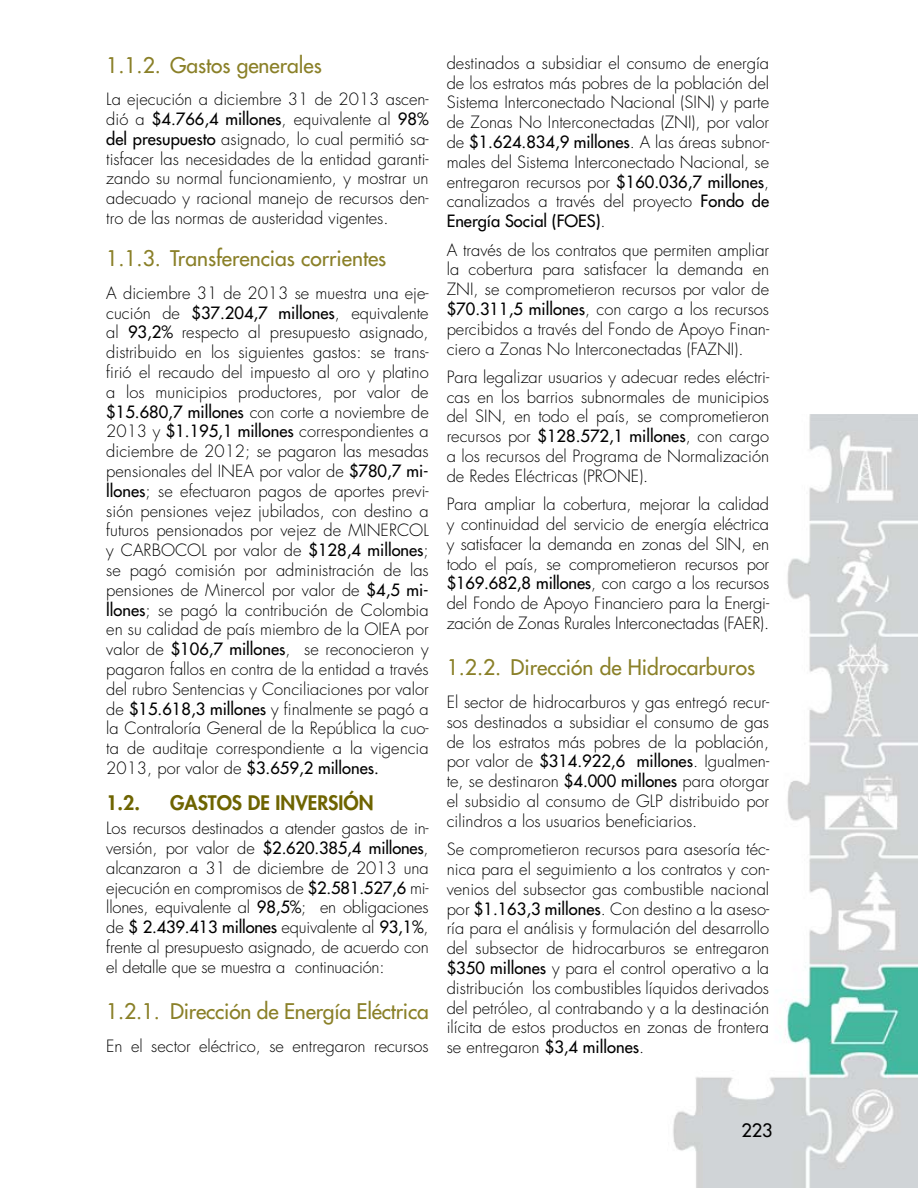
<style>
.page{position:relative;width:918px;height:1188px;background:#fff}
.page>*{position:absolute;margin:0;border:0;box-sizing:border-box;transform-origin:0 0}
.t1{font:500 21px "Futura Std";color:#8a8028}
.t2{font:800 19.5px "Futura Std";color:#6e6400}
.t3{font:500 18px "Futura Std";color:#000}
.t4{font:300 16.5px/19.8px "Futura Std";color:#000;text-align:justify}
.s1{font-weight:500}
</style>
<div class="page">
<img style="left:673px;top:415px;width:245px;height:773px">
<p class="t1" style="left:106px;top:52px;width:217px">1.1.2. Gastos generales</p>
<p class="t4" style="left:106px;top:90px;width:324px">La ejecución a diciembre 31 de 2013 ascen&shy;dió a <span class="s1">$4.766,4 millones</span>, equivalente al <span class="s1">98% del presupuesto</span> asignado, lo cual permitió sa&shy;tisfacer las necesidades de la entidad garanti&shy;zando su normal funcionamiento, y mostrar un adecuado y racional manejo de recursos den&shy;tro de las normas de austeridad vigentes.</p>
<p class="t1" style="left:106px;top:245px;width:282px">1.1.3. Transferencias corrientes</p>
<p class="t4" style="left:106px;top:283px;width:324px">A diciembre 31 de 2013 se muestra una eje&shy;cución de <span class="s1">$37.204,7 millones</span>, equivalente al <span class="s1">93,2%</span> respecto al presupuesto asignado, distribuido en los siguientes gastos: se trans&shy;firió el recaudo del impuesto al oro y platino a los municipios productores, por valor de <span class="s1">$15.680,7 millones</span> con corte a noviembre de 2013 y <span class="s1">$1.195,1 millones</span> correspondientes a diciembre de 2012; se pagaron las mesadas pensionales del INEA por valor de <span class="s1">$780,7 mi&shy;llones</span>; se efectuaron pagos de aportes previ&shy;sión pensiones vejez jubilados, con destino a futuros pensionados por vejez de MINERCOL y CARBOCOL por valor de <span class="s1">$128,4 millones</span>; se pagó comisión por administración de las pensiones de Minercol por valor de <span class="s1">$4,5 mi&shy;llones</span>; se pagó la contribución de Colombia en su calidad de país miembro de la OIEA por valor de <span class="s1">$106,7 millones</span>, se reconocieron y pagaron fallos en contra de la entidad a través del rubro Sentencias y Conciliaciones por valor de <span class="s1">$15.618,3 millones</span> y finalmente se pagó a la Contraloría General de la República la cuo&shy;ta de auditaje correspondiente a la vigencia 2013, por valor de <span class="s1">$3.659,2 millones.</span></p>
<p class="t2" style="left:106px;top:791px;width:35px">1.2.</p>
<p class="t2" style="left:170px;top:791px;width:205px">GASTOS DE INVERSIÓN</p>
<p class="t4" style="left:106px;top:819px;width:324px">Los recursos destinados a atender gastos de in&shy;versión, por valor de <span class="s1">$2.620.385,4 millones</span>, alcanzaron a 31 de diciembre de 2013 una ejecución en compromisos de <span class="s1">$2.581.527,6</span> mi&shy;llones, equivalente al <span class="s1">98,5%</span>; en obligaciones de <span class="s1">$ 2.439.413 millones</span> equivalente al <span class="s1">93,1%</span>, frente al presupuesto asignado, de acuerdo con el detalle que se muestra a continuación:</p>
<p class="t1" style="left:106px;top:998px;width:324px">1.2.1. Dirección de Energía Eléctrica</p>
<p class="t4" style="left:106px;top:1036px;width:324px">En el sector eléctrico, se entregaron recursos</p>
<p class="t4" style="left:447px;top:53px;width:324px">destinados a subsidiar el consumo de energía de los estratos más pobres de la población del Sistema Interconectado Nacional (SIN) y parte de Zonas No Interconectadas (ZNI), por valor de <span class="s1">$1.624.834,9 millones</span>. A las áreas subnor&shy;males del Sistema Interconectado Nacional, se entregaron recursos por <span class="s1">$160.036,7 millones</span>, canalizados a través del proyecto <span class="s1">Fondo de Energía Social (FOES)</span>.</p>
<p class="t4" style="left:447px;top:240px;width:324px">A través de los contratos que permiten ampliar la cobertura para satisfacer la demanda en ZNI, se comprometieron recursos por valor de <span class="s1">$70.311,5 millones</span>, con cargo a los recursos percibidos a través del Fondo de Apoyo Finan&shy;ciero a Zonas No Interconectadas (FAZNI).</p>
<p class="t4" style="left:447px;top:367px;width:324px">Para legalizar usuarios y adecuar redes eléctri&shy;cas en los barrios subnormales de municipios del SIN, en todo el país, se comprometieron recursos por <span class="s1">$128.572,1 millones</span>, con cargo a los recursos del Programa de Normalización de Redes Eléctricas (PRONE).</p>
<p class="t4" style="left:447px;top:495px;width:324px">Para ampliar la cobertura, mejorar la calidad y continuidad del servicio de energía eléctrica y satisfacer la demanda en zonas del SIN, en todo el país, se comprometieron recursos por <span class="s1">$169.682,8 millones</span>, con cargo a los recursos del Fondo de Apoyo Financiero para la Energi&shy;zación de Zonas Rurales Interconectadas (FAER).</p>
<p class="t1" style="left:447px;top:655px;width:310px">1.2.2. Dirección de Hidrocarburos</p>
<p class="t4" style="left:447px;top:693px;width:324px">El sector de hidrocarburos y gas entregó recur&shy;sos destinados a subsidiar el consumo de gas de los estratos más pobres de la población, por valor de <span class="s1">$314.922,6 millones</span>. Igualmen&shy;te, se destinaron <span class="s1">$4.000 millones</span> para otorgar el subsidio al consumo de GLP distribuido por cilindros a los usuarios beneficiarios.</p>
<p class="t4" style="left:447px;top:840px;width:324px">Se comprometieron recursos para asesoría téc&shy;nica para el seguimiento a los contratos y con&shy;venios del subsector gas combustible nacional por <span class="s1">$1.163,3 millones</span>. Con destino a la aseso&shy;ría para el análisis y formulación del desarrollo del subsector de hidrocarburos se entregaron <span class="s1">$350 millones</span> y para el control operativo a la distribución los combustibles líquidos derivados del petróleo, al contrabando y a la destinación ilícita de estos productos en zonas de frontera se entregaron <span class="s1">$3,4 millones</span>.</p>
<p class="t3" style="left:741px;top:1119px;width:33px">223</p>
</div>
